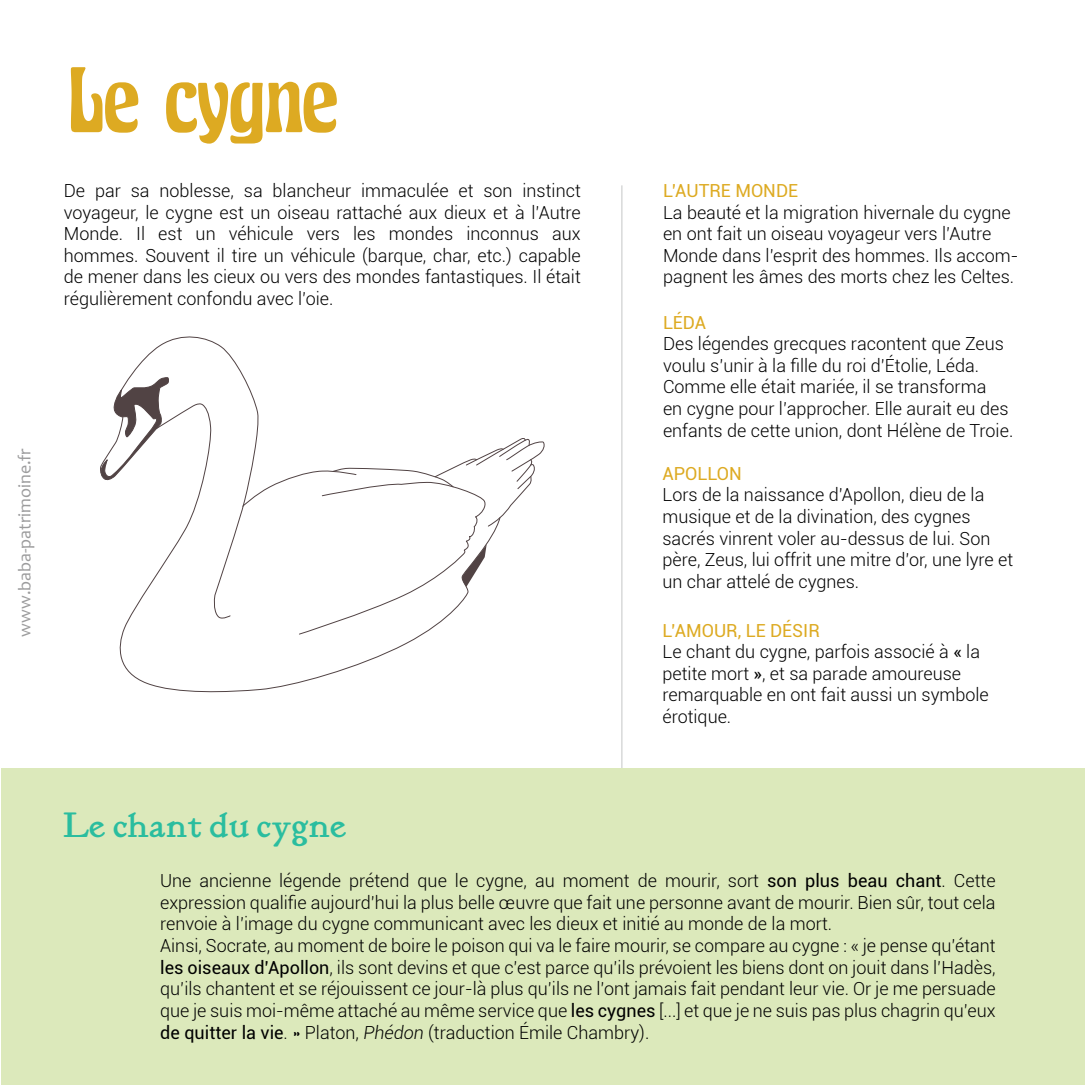
<style>
.page{position:relative;width:1085px;height:1085px;background:#fff}
.page>*{position:absolute;margin:0;border:0;box-sizing:border-box;transform-origin:0 0}
.t1{font:500 81px "Excalibur Nouveau";letter-spacing:-.065em;color:#da2}
.t2{font:36px "Kelmscott Roman";color:#2abd9f}
.t3{font:300 18px/21.6px "Roboto";color:#000}
.t4{font:18px "Roboto";color:#da2}
.t5{font:18px "Candara";color:#9c9c9d}
.s1{font-weight:400;color:#da2}
.s2{font-weight:400}
.s3{font-style:italic}
</style>
<div class="page">
<svg style="left:119px;top:635px;width:303px;height:57px"></svg>
<svg style="left:100px;top:336px;width:444px;height:299px"></svg>
<hr style="left:621px;top:185px;width:1px;height:583px;background:#c5c6c6">
<div style="left:1px;top:768px;width:1083px;height:316px;background:#dce9bb"></div>
<h1 class="t1" style="left:64px;top:48px;width:274px">Le cygne</h1>
<p class="t3" style="left:64px;top:179px;width:518px;text-align:justify">De par sa noblesse, sa blancheur immaculée et son instinct voyageur, le cygne est un oiseau rattaché aux dieux et à l’Autre Monde. Il est un véhicule vers les mondes inconnus aux hommes. Souvent il tire un véhicule (barque, char, etc.) capable de mener dans les cieux ou vers des mondes fantastiques. Il était régulièrement confondu avec l’oie.</p>
<p class="t5" style="left:13px;top:636px;width:190px;rotate:-90deg">www.baba-patrimoine.fr</p>
<p class="t4" style="left:663px;top:178px;width:137px">L’AUTRE MONDE</p>
<p class="t3" style="left:663px;top:201px;width:357px">La beauté et la migration hivernale du cygne en ont fait un oiseau voyageur vers l’Autre Monde dans l’esprit des hommes. Ils accom&shy;pagnent les âmes des morts chez les Celtes.</p>
<p class="t4" style="left:663px;top:309px;width:45px">LÉDA</p>
<p class="t3" style="left:663px;top:332px;width:352px">Des légendes grecques racontent que Zeus voulu s’unir à la fille du roi d’Étolie, Léda.<br>Comme elle était mariée, il se transforma<br>en cygne pour l’approcher. Elle aurait eu des enfants de cette union, dont Hélène de Troie.</p>
<p class="t4" style="left:662px;top:461px;width:81px">APOLLON</p>
<p class="t3" style="left:662px;top:483px;width:352px">Lors de la naissance d’Apollon, dieu de la musique et de la divination, des cygnes sacrés vinrent voler au-dessus de lui. Son père, Zeus, lui offrit une mitre d’or, une lyre et un char attelé de cygnes.</p>
<p class="t3" style="left:662px;top:618px;width:328px"><span class="s1">L’AMOUR, LE DÉSIR<br></span>Le chant du cygne, parfois associé à <span class="s2">«</span> la petite mort <span class="s2">»</span>, et sa parade amoureuse remarquable en ont fait aussi un symbole érotique.</p>
<h2 class="t2" style="left:64px;top:804px;width:285px">Le chant du cygne</h2>
<p class="t3" style="left:160px;top:869px;width:836px">Une ancienne légende prétend que le cygne, au moment de mourir, sort <span class="s2">son plus beau chant</span>. Cette expression qualifie aujourd’hui la plus belle œuvre que fait une personne avant de mourir. Bien sûr, tout cela renvoie à l’image du cygne communicant avec les dieux et initié au monde de la mort.<br>Ainsi, Socrate, au moment de boire le poison qui va le faire mourir, se compare au cygne : « je pense qu’étant <span class="s2">les oiseaux d’Apollon</span>, ils sont devins et que c’est parce qu’ils prévoient les biens dont on jouit dans l’Hadès, qu’ils chantent et se réjouissent ce jour-là plus qu’ils ne l’ont jamais fait pendant leur vie. Or je me persuade que je suis moi-même attaché au même service que <span class="s2">les cygnes</span> [...] et que je ne suis pas plus chagrin qu’eux <span class="s2">de quitter la vie</span>. » Platon, <span class="s3">Phédon</span> (traduction Émile Chambry).</p>
</div>
